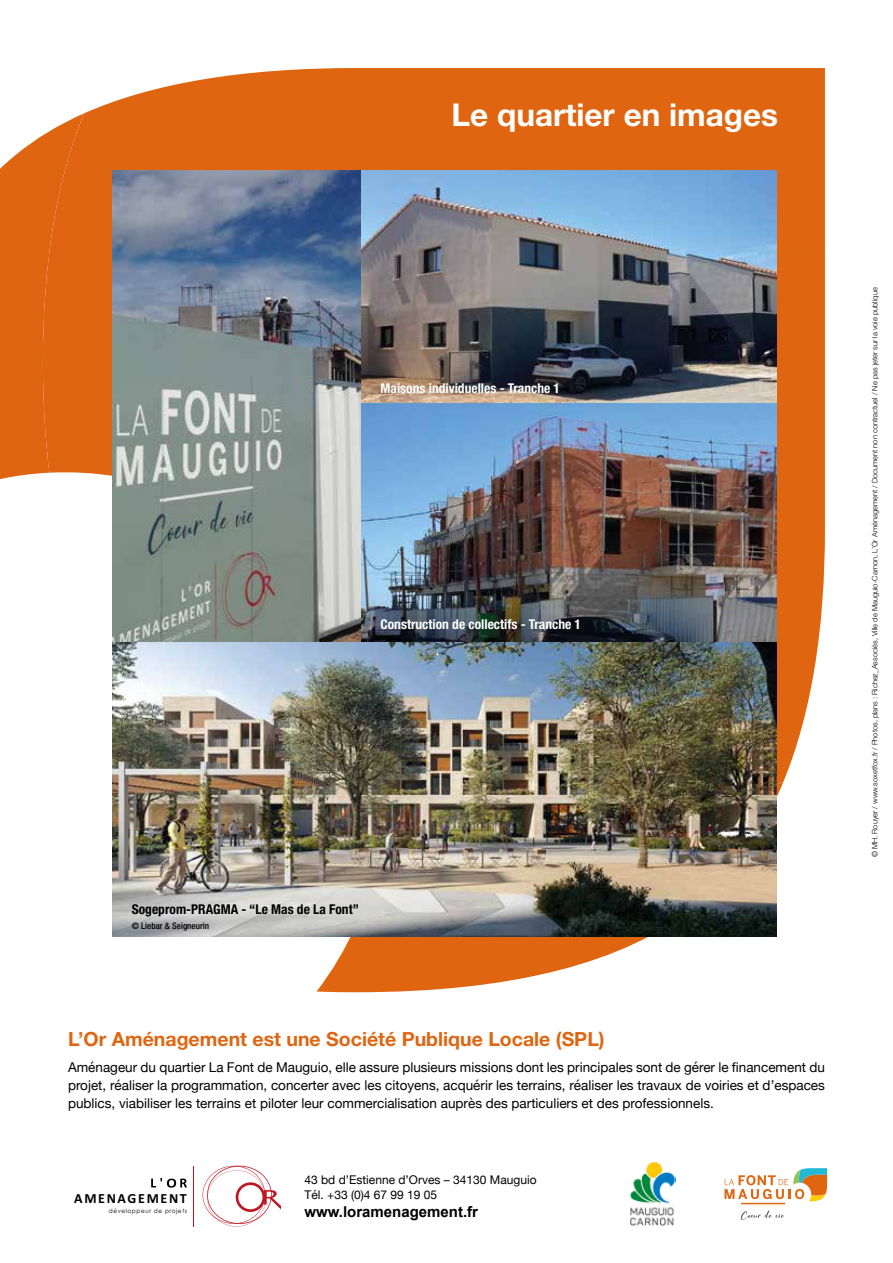
<style>
.page{position:relative;width:893px;height:1263px;background:#fff}
.page>*{position:absolute;margin:0;border:0;box-sizing:border-box;transform-origin:0 0}
.t1{font:700 31.5px "Helvetica Neue";color:#fff}
.t2{font:700 19.5px "Helvetica Neue";color:#df6511}
.t3{font:700 15px "Arial";color:#000}
.t4{font:700 13.95px "Calibri";letter-spacing:.12em;color:#000}
.t5{font:13.5px/18px "Helvetica Neue";color:#000;text-align:justify}
.t6{font:700 condensed 13.5px "Helvetica Neue";color:#fff}
.t7{font:700 condensed 13.5px "Helvetica Neue";color:#000}
.t8{font:12px/15px "Helvetica Neue";color:#000}
.t9{font:500 condensed 9px "Helvetica Neue";color:#000}
.t10{font:300 7.5px "Helvetica Neue";color:#000}
.t11{font:6px "Century Gothic";letter-spacing:.1em;color:#000;scale:.96 1}
</style>
<div class="page">
<div style="left:0;top:135px;width:43px;height:344px;background:#df6511"></div>
<svg style="left:316px;top:826px;width:461px;height:166px"></svg>
<div style="left:43px;top:68px;width:782px;height:410px;background:#df6511"></div>
<svg style="left:776px;top:252px;width:49px;height:574px;fill:#df6511"></svg>
<img style="left:630px;top:1162px;width:46px;height:63px">
<hr style="left:193px;top:1166px;width:1px;height:60px;background:#be1622">
<svg style="left:203px;top:1166px;width:77px;height:60px"></svg>
<svg style="left:151px;top:1178px;width:36px;height:9px"></svg>
<hr style="left:741px;top:1203px;width:44px;height:1px;background:#df6511">
<svg style="left:724px;top:1168px;width:103px;height:33px"></svg>
<svg style="left:741px;top:1210px;width:43px;height:10px"></svg>
<img style="left:113px;top:170px;width:663px;height:767px">
<img style="left:361px;top:170px;width:415px;height:234px">
<img style="left:361px;top:404px;width:415px;height:238px">
<h1 class="t1" style="left:452px;top:95px;width:328px">Le quartier en images</h1>
<p class="t6" style="left:381px;top:380px;width:181px">Maisons individuelles - Tranche 1</p>
<p class="t6" style="left:381px;top:616px;width:202px">Construction de collectifs - Tranche 1</p>
<p class="t7" style="left:132px;top:901px;width:229px">Sogeprom-PRAGMA - “Le Mas de La Font”</p>
<p class="t9" style="left:132px;top:920px;width:79px">© Liebar &amp; Seigneurin</p>
<h2 class="t2" style="left:68px;top:1027px;width:538px">L’Or Aménagement est une Société Publique Locale (SPL)</h2>
<p class="t5" style="left:68px;top:1059px;width:758px">Aménageur du quartier La Font de Mauguio, elle assure plusieurs missions dont les principales sont de gérer le financement du projet, réaliser la programmation, concerter avec les citoyens, acquérir les terrains, réaliser les travaux de voiries et d’espaces publics, viabiliser les terrains et piloter leur commercialisation auprès des particuliers et des professionnels.</p>
<p class="t4" style="left:74px;top:1189px;width:114px">AMENAGEMENT</p>
<p class="t11" style="left:109px;top:1207px;width:83px">développeur de projets</p>
<p class="t8" style="left:304px;top:1173px;width:234px">43 bd d’Estienne d’Orves – 34130 Mauguio<br>Tél. +33 (0)4 67 99 19 05</p>
<p class="t3" style="left:304px;top:1202px;width:175px">www.loramenagement.fr</p>
<p class="t10" style="left:870px;top:857px;width:571px;rotate:-90deg">© MH. Rouyer / www.soxetfox.fr / Photos, plans : Richez_Associés, Ville de Mauguio-Carnon, L’Or Aménagement / Document non contractuel / Ne pas jeter sur la voie publique</p>
</div>
